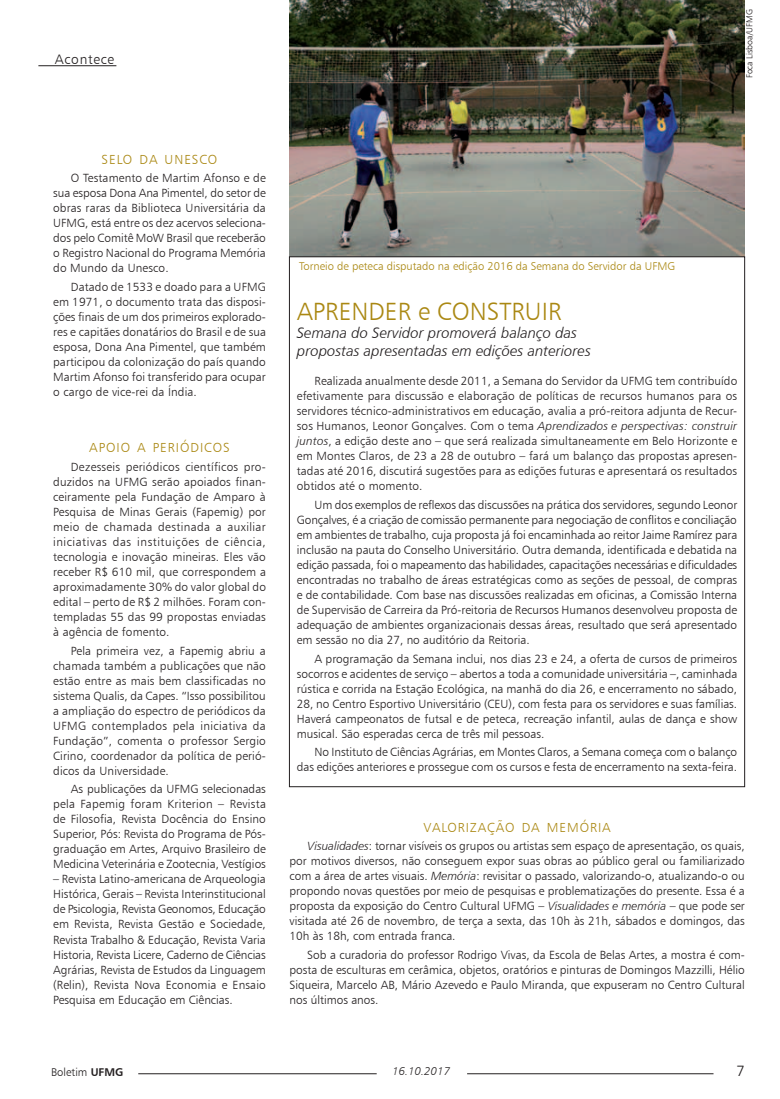
<style>
.page{position:relative;width:780px;height:1099px;background:#fff}
.page>*{position:absolute;margin:0;border:0;box-sizing:border-box;transform-origin:0 0}
.t1{font:25px "Humanist 777 BT Light B";color:#aa8813}
.t2{font:15px/18px "Humanist 777 BT Light Italic B";color:#231f20}
.t3{font:15px "Humanist 777 BT Light B";color:#231f20}
.t4{font:13.75px "Humanist 777 BT Light B";letter-spacing:.05em;color:#231f20}
.t5{font:13.12px "Humanist 777 BT Light B";letter-spacing:.07em;color:#aa8813}
.t6{font:11.88px/15px "Humanist 777 BT Light B";color:#231f20;text-align:justify}
.t7{font:11.25px "Humanist 777 BT Light B";color:#aa8813}
.t8{font:11.25px "Humanist 777 BT Light B";color:#231f20}
.t9{font:11.25px "Humanist 777 BT Light Italic B";color:#231f20}
.t10{font:8.75px "Humanist 777 BT Light B";color:#231f20}
.s1{font-family:"Humanist 777 BT Light Italic B"}
.s2{font-family:"Humanist 777 BT Bold B"}
</style>
<div class="page">
<hr style="left:467px;top:1073px;width:246px;height:1px;background:#231f20">
<hr style="left:138px;top:1073px;width:238px;height:1px;background:#231f20">
<hr style="left:38px;top:65px;width:78px;height:1px;background:#231f20">
<img style="left:289px;top:0;width:455px;height:256px">
<p class="t4" style="left:55px;top:51px;width:61px">Acontece</p>
<p class="t10" style="left:744px;top:78px;width:70px;rotate:-90deg">Foca Lisboa/UFMG</p>
<p class="t5" style="left:102px;top:151px;width:117px">SELO DA UNESCO</p>
<p class="t6" style="left:53px;top:170px;width:214px;text-indent:18px">O Testamento de Martim Afonso e de sua esposa Dona Ana Pimentel, do setor de obras raras da Biblioteca Universitária da UFMG, está entre os dez acervos seleciona&shy;dos pelo Comitê MoW Brasil que receberão o Registro Nacional do Programa Memória do Mundo da Unesco.</p>
<p class="t6" style="left:53px;top:279px;width:214px;text-indent:18px">Datado de 1533 e doado para a UFMG em 1971, o documento trata das disposi&shy;ções finais de um dos primeiros explorado&shy;res e capitães donatários do Brasil e de sua esposa, Dona Ana Pimentel, que também participou da colonização do país quando Martim Afonso foi transferido para ocupar o cargo de vice-rei da Índia.</p>
<p class="t5" style="left:89px;top:439px;width:142px">APOIO A PERIÓDICOS</p>
<p class="t6" style="left:53px;top:459px;width:214px;text-indent:18px">Dezesseis periódicos científicos pro&shy;duzidos na UFMG serão apoiados finan&shy;ceiramente pela Fundação de Amparo à Pesquisa de Minas Gerais (Fapemig) por meio de chamada destinada a auxiliar iniciativas das instituições de ciência, tecnologia e inovação mineiras. Eles vão receber R$ 610 mil, que correspondem a aproximadamente 30% do valor global do edital – perto de R$ 2 milhões. Foram con&shy;templadas 55 das 99 propostas enviadas à agência de fomento.</p>
<p class="t6" style="left:53px;top:642px;width:214px;text-indent:18px">Pela primeira vez, a Fapemig abriu a chamada também a publicações que não estão entre as mais bem classificadas no sistema Qualis, da Capes. “Isso possibilitou a ampliação do espectro de periódicos da UFMG contemplados pela iniciativa da Fundação”, comenta o professor Sergio Cirino, coordenador da política de perió&shy;dicos da Universidade.</p>
<p class="t6" style="left:53px;top:781px;width:214px;text-indent:18px">As publicações da UFMG selecionadas pela Fapemig foram Kriterion – Revista de Filosofia, Revista Docência do Ensino Superior, Pós: Revista do Programa de Pós&shy;graduação em Artes, Arquivo Brasileiro de Medicina Veterinária e Zootecnia, Vestígios</p>
<p class="t6" style="left:53px;top:871px;width:214px">– Revista Latino-americana de Arqueologia Histórica, Gerais – Revista Interinstitucional de Psicologia, Revista Geonomos, Educação em Revista, Revista Gestão e Sociedade, Revista Trabalho &amp; Educação, Revista Varia Historia, Revista Licere, Caderno de Ciências Agrárias, Revista de Estudos da Linguagem (Relin), Revista Nova Economia e Ensaio Pesquisa em Educação em Ciências.</p>
<p class="t7" style="left:299px;top:259px;width:377px">Torneio de peteca disputado na edição 2016 da Semana do Servidor da UFMG</p>
<h1 class="t1" style="left:297px;top:295px;width:266px">APRENDER e CONSTRUIR</h1>
<p class="t2" style="left:297px;top:323px;width:295px">Semana do Servidor promoverá balanço das propostas apresentadas em edições anteriores</p>
<p class="t6" style="left:297px;top:373px;width:442px;text-indent:18px">Realizada anualmente desde 2011, a Semana do Servidor da UFMG tem contribuído efetivamente para discussão e elaboração de políticas de recursos humanos para os servidores técnico-administrativos em educação, avalia a pró-reitora adjunta de Recur&shy;sos Humanos, Leonor Gonçalves. Com o tema <span class="s1">Aprendizados e perspectivas: construir juntos</span>, a edição deste ano – que será realizada simultaneamente em Belo Horizonte e em Montes Claros, de 23 a 28 de outubro – fará um balanço das propostas apresen&shy;tadas até 2016, discutirá sugestões para as edições futuras e apresentará os resultados obtidos até o momento.</p>
<p class="t6" style="left:297px;top:497px;width:442px;text-indent:18px">Um dos exemplos de reflexos das discussões na prática dos servidores, segundo Leonor Gonçalves, é a criação de comissão permanente para negociação de conflitos e conciliação em ambientes de trabalho, cuja proposta já foi encaminhada ao reitor Jaime Ramírez para inclusão na pauta do Conselho Universitário. Outra demanda, identificada e debatida na edição passada, foi o mapeamento das habilidades, capacitações necessárias e dificuldades encontradas no trabalho de áreas estratégicas como as seções de pessoal, de compras e de contabilidade. Com base nas discussões realizadas em oficinas, a Comissão Interna de Supervisão de Carreira da Pró-reitoria de Recursos Humanos desenvolveu proposta de adequação de ambientes organizacionais dessas áreas, resultado que será apresentado em sessão no dia 27, no auditório da Reitoria.</p>
<p class="t6" style="left:297px;top:650px;width:442px;text-indent:18px">A programação da Semana inclui, nos dias 23 e 24, a oferta de cursos de primeiros socorros e acidentes de serviço – abertos a toda a comunidade universitária –, caminhada rústica e corrida na Estação Ecológica, na manhã do dia 26, e encerramento no sábado, 28, no Centro Esportivo Universitário (CEU), com festa para os servidores e suas famílias.<br>Haverá campeonatos de futsal e de peteca, recreação infantil, aulas de dança e show musical. São esperadas cerca de três mil pessoas.</p>
<p class="t6" style="left:297px;top:744px;width:442px;text-align:right">No Instituto de Ciências Agrárias, em Montes Claros, a Semana começa com o balanço das edições anteriores e prossegue com os cursos e festa de encerramento na sexta-feira.</p>
<p class="t5" style="left:423px;top:819px;width:189px">VALORIZAÇÃO DA MEMÓRIA</p>
<p class="t6" style="left:289px;top:838px;width:456px;text-indent:18px"><span class="s1">Visualidades</span>: tornar visíveis os grupos ou artistas sem espaço de apresentação, os quais, por motivos diversos, não conseguem expor suas obras ao público geral ou familiarizado com a área de artes visuais. <span class="s1">Memória</span>: revisitar o passado, valorizando-o, atualizando-o ou propondo novas questões por meio de pesquisas e problematizações do presente. Essa é a proposta da exposição do Centro Cultural UFMG – <span class="s1">Visualidades e memória</span> – que pode ser visitada até 26 de novembro, de terça a sexta, das 10h às 21h, sábados e domingos, das 10h às 18h, com entrada franca.</p>
<p class="t6" style="left:289px;top:947px;width:456px;text-indent:18px">Sob a curadoria do professor Rodrigo Vivas, da Escola de Belas Artes, a mostra é com&shy;posta de esculturas em cerâmica, objetos, oratórios e pinturas de Domingos Mazzilli, Hélio Siqueira, Marcelo AB, Mário Azevedo e Paulo Miranda, que expuseram no Centro Cultural nos últimos anos.</p>
<p class="t8" style="left:51px;top:1064px;width:74px">Boletim <span class="s2">UFMG</span></p>
<p class="t9" style="left:392px;top:1064px;width:59px">16.10.2017</p>
<p class="t3" style="left:736px;top:1061px;width:10px">7</p>
</div>
